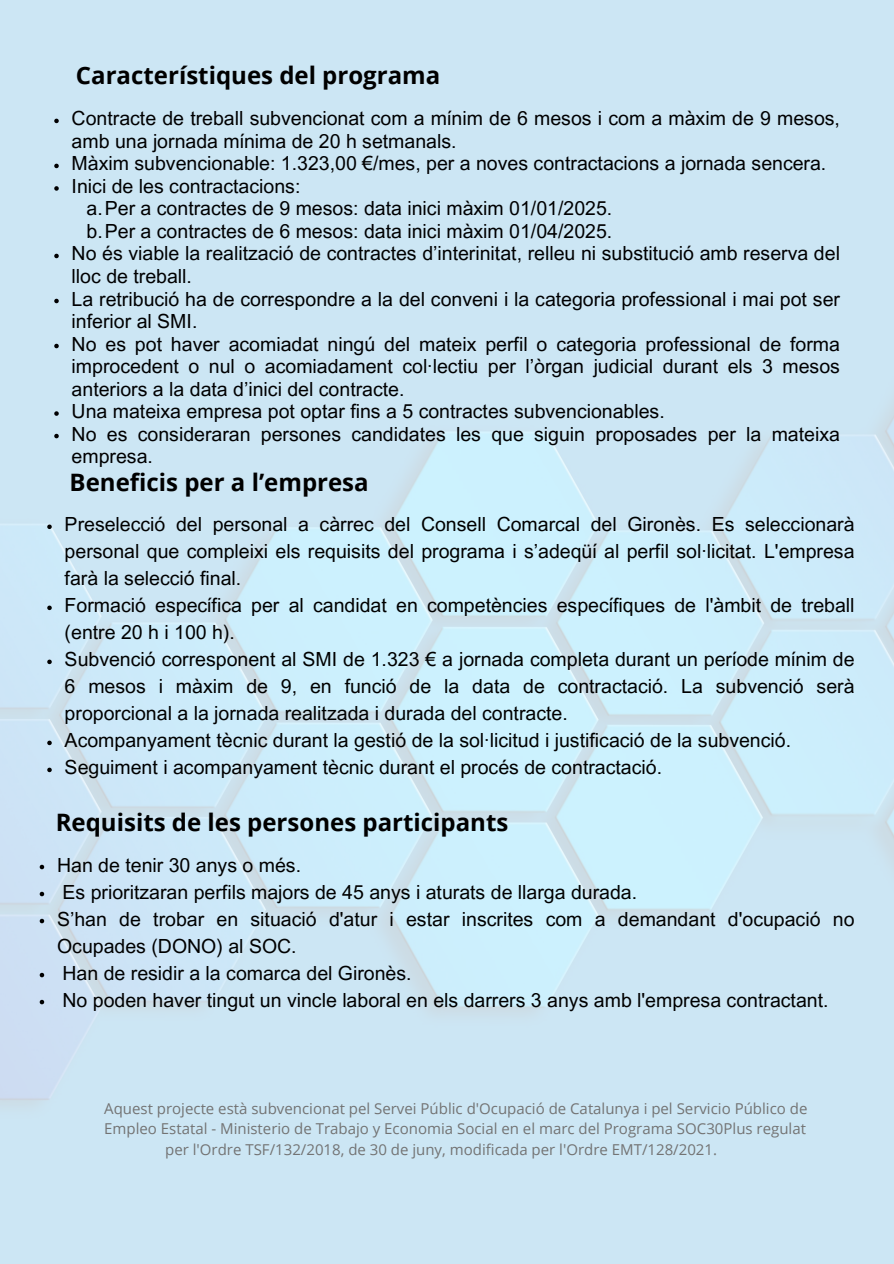
<style>
.page{position:relative;width:894px;height:1264px;background:#fff}
.page>*{position:absolute;margin:0;border:0;box-sizing:border-box;transform-origin:0 0}
.t1{font:700 24px "Open Sans";color:#000}
.t2{font:19.5px/27px "Arial MT Pro";color:#000;text-align:justify}
.t3{font:19.5px/22.5px "Arial MT Pro";color:#000001}
.t4{font:15px "Open Sans";color:#737373}
</style>
<div class="page">
<svg style="left:54px;top:119px;width:5px;height:4px"></svg>
<svg style="left:54px;top:164px;width:5px;height:4px"></svg>
<svg style="left:54px;top:186px;width:5px;height:5px"></svg>
<svg style="left:54px;top:254px;width:5px;height:4px"></svg>
<svg style="left:54px;top:299px;width:5px;height:4px"></svg>
<svg style="left:54px;top:344px;width:5px;height:4px"></svg>
<svg style="left:54px;top:411px;width:5px;height:5px"></svg>
<svg style="left:54px;top:434px;width:5px;height:4px"></svg>
<svg style="left:47px;top:524px;width:5px;height:5px"></svg>
<svg style="left:47px;top:605px;width:5px;height:5px"></svg>
<svg style="left:47px;top:659px;width:5px;height:5px"></svg>
<svg style="left:47px;top:740px;width:5px;height:5px"></svg>
<svg style="left:47px;top:767px;width:5px;height:5px"></svg>
<svg style="left:40px;top:864px;width:4px;height:5px"></svg>
<svg style="left:40px;top:891px;width:4px;height:5px"></svg>
<svg style="left:40px;top:918px;width:4px;height:5px"></svg>
<svg style="left:40px;top:972px;width:4px;height:5px"></svg>
<svg style="left:40px;top:999px;width:4px;height:5px"></svg>
<p class="t1" style="left:76px;top:58px;width:366px">Característiques del programa</p>
<h1 class="t3" style="left:72px;top:110px;width:769px">Contracte de treball subvencionat com a mínim de 6 mesos i com a màxim de 9 mesos, amb una jornada mínima de 20 h setmanals.</h1>
<p class="t3" style="left:72px;top:155px;width:756px">Màxim subvencionable: 1.323,00 €/mes, per a noves contractacions a jornada sencera.</p>
<p class="t3" style="left:72px;top:177px;width:230px">Inici de les contractacions:</p>
<p class="t3" style="left:87px;top:200px;width:527px">a.Per a contractes de 9 mesos: data inici màxim 01/01/2025.</p>
<p class="t3" style="left:87px;top:222px;width:527px">b.Per a contractes de 6 mesos: data inici màxim 01/04/2025.</p>
<p class="t3" style="left:72px;top:245px;width:769px">No és viable la realització de contractes d’interinitat, relleu ni substitució amb reserva del lloc de treball.</p>
<p class="t3" style="left:72px;top:290px;width:769px">La retribució ha de correspondre a la del conveni i la categoria professional i mai pot ser inferior al SMI.</p>
<p class="t3" style="left:72px;top:335px;width:769px;text-align:justify">No es pot haver acomiadat ningú del mateix perfil o categoria professional de forma improcedent o nul o acomiadament col·lectiu per l’òrgan judicial durant els 3 mesos anteriors a la data d’inici del contracte.</p>
<p class="t3" style="left:72px;top:402px;width:594px">Una mateixa empresa pot optar fins a 5 contractes subvencionables.</p>
<p class="t3" style="left:72px;top:425px;width:769px">No es consideraran persones candidates les que siguin proposades per la mateixa empresa.</p>
<p class="t1" style="left:70px;top:465px;width:300px">Beneficis per a l’empresa</p>
<p class="t2" style="left:65px;top:513px;width:791px">Preselecció del personal a càrrec del Consell Comarcal del Gironès. Es seleccionarà personal que compleixi els requisits del programa i s’adeqüí al perfil sol·licitat. L'empresa farà la selecció final.</p>
<h1 class="t2" style="left:65px;top:594px;width:791px">Formació específica per al candidat en competències específiques de l'àmbit de treball (entre 20 h i 100 h).</h1>
<p class="t2" style="left:65px;top:648px;width:791px">Subvenció corresponent al SMI de 1.323 € a jornada completa durant un període mínim de 6 mesos i màxim de 9, en funció de la data de contractació. La subvenció serà proporcional a la jornada realitzada i durada del contracte.</p>
<p class="t2" style="left:65px;top:729px;width:727px">Acompanyament tècnic durant la gestió de la sol·licitud i justificació de la subvenció.</p>
<p class="t2" style="left:65px;top:756px;width:599px">Seguiment i acompanyament tècnic durant el procés de contractació.</p>
<h1 class="t1" style="left:56px;top:805px;width:454px">Requisits de les persones participants</h1>
<p class="t2" style="left:57px;top:853px;width:245px">Han de tenir 30 anys o més.</p>
<p class="t2" style="left:62px;top:880px;width:576px">Es prioritzaran perfils majors de 45 anys i aturats de llarga durada.</p>
<p class="t2" style="left:57px;top:907px;width:798px">S’han de trobar en situació d'atur i estar inscrites com a demandant d'ocupació no<br>Ocupades (DONO) al SOC.</p>
<p class="t2" style="left:62px;top:961px;width:350px">Han de residir a la comarca del Gironès.</p>
<p class="t2" style="left:62px;top:988px;width:767px">No poden haver tingut un vincle laboral en els darrers 3 anys amb l'empresa contractant.</p>
<p class="t4" style="left:104px;top:1097px;width:704px">Aquest projecte està subvencionat pel Servei Públic d'Ocupació de Catalunya i pel Servicio Público de</p>
<p class="t4" style="left:104px;top:1118px;width:703px">Empleo Estatal - Ministerio de Trabajo y Economia Social en el marc del Programa SOC30Plus regulat</p>
<p class="t4" style="left:165px;top:1138px;width:553px">per l'Ordre TSF/132/2018, de 30 de juny, modificada per l'Ordre EMT/128/2021.</p>
</div>
